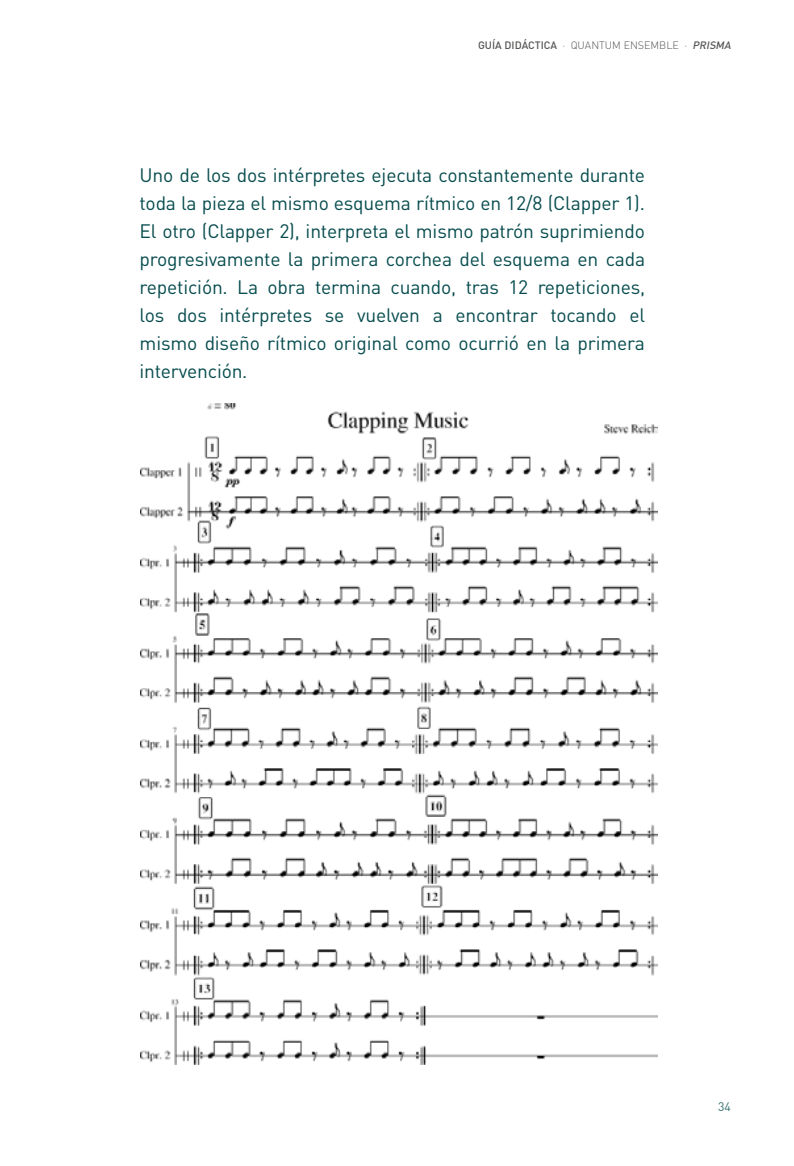
<style>
.page{position:relative;width:794px;height:1166px;background:#fff}
.page>*{position:absolute;margin:0;border:0;box-sizing:border-box;transform-origin:0 0}
.t1{font:19.25px/28px "DIN";letter-spacing:-.01em;color:#074c4e;text-align:justify}
.t2{font:12.25px "DIN";color:#397071}
.t3{font:300 10.67px "DIN Pro";color:#575756}
.s1{font-weight:500}
.s2{font-weight:500;font-style:italic}
</style>
<div class="page">
<img style="left:140px;top:403px;width:517px;height:662px">
<p class="t3" style="left:478px;top:38px;width:257px"><span class="s1">GUÍA DIDÁCTICA</span> · QUANTUM ENSEMBLE · <span class="s2">PRISMA</span></p>
<p class="t1" style="left:140px;top:161px;width:507px">Uno de los dos intérpretes ejecuta constantemente durante toda la pieza el mismo esquema rítmico en 12/8 (Clapper 1).<br>El otro (Clapper 2), interpreta el mismo patrón suprimiendo progresivamente la primera corchea del esquema en cada repetición. La obra termina cuando, tras 12 repeticiones, los dos intérpretes se vuelven a encontrar tocando el mismo diseño rítmico original como ocurrió en la primera intervención.</p>
<p class="t2" style="left:718px;top:1099px;width:14px">34</p>
</div>
